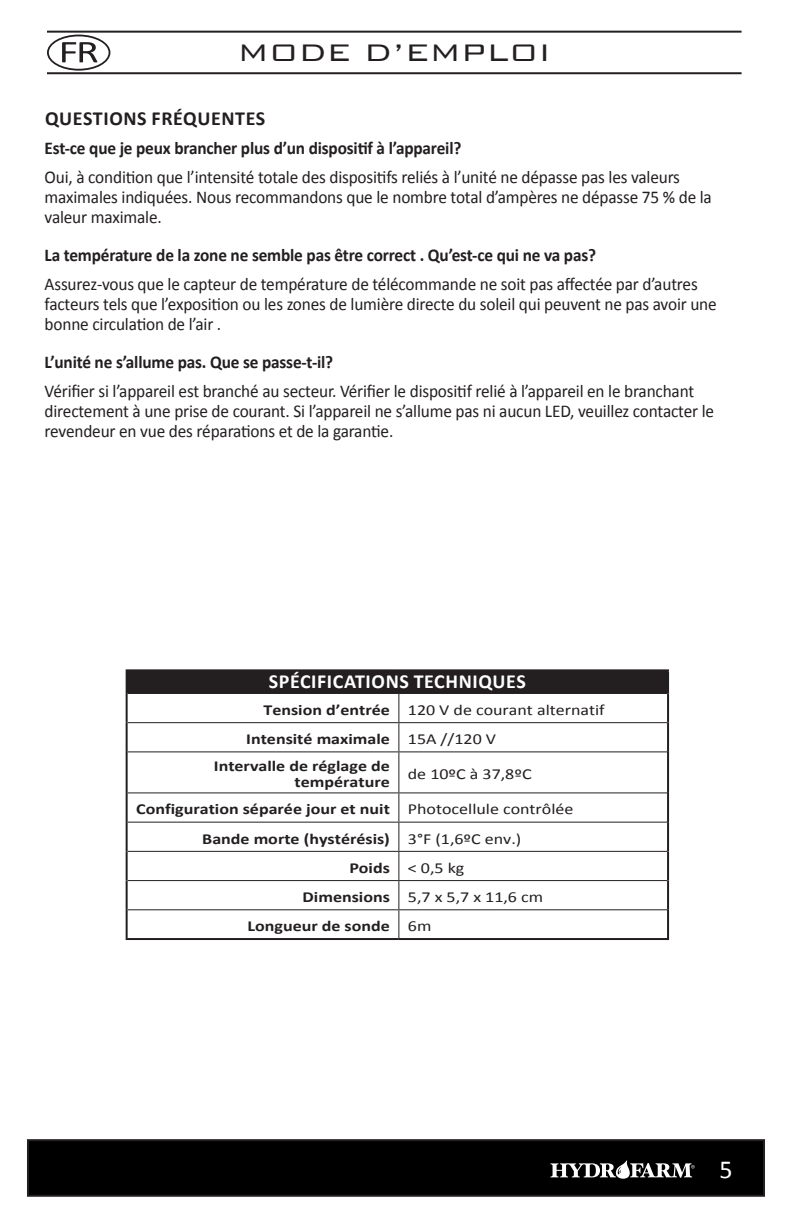
<style>
.page{position:relative;width:792px;height:1224px;background:#fff}
.page>*{position:absolute;margin:0;border:0;box-sizing:border-box;transform-origin:0 0}
.Page_header{font:300 32px "Bank Gothic";letter-spacing:-.01em;color:#231f20;scale:1.1 1}
.t1{font:26px "Calibri";color:#fff}
.Section_head_-_bold{font:700 20px "Calibri";letter-spacing:.03em;color:#fff}
.Section_head_-_bold-2{font:700 20px "Calibri";letter-spacing:.03em;color:#231f20}
.Body_Text{font:18px/20px "Calibri";letter-spacing:-.01em;color:#231f20;scale:.96 1}
.Body_Text-2{font:700 18px "Calibri";letter-spacing:-.01em;color:#231f20;scale:.96 1}
.t2{font:700 15.4px/16px "Calibri";color:#231f20;text-align:right;scale:1.18 1}
.t3{font:15.4px "Calibri";color:#231f20;scale:1.18 1}
</style>
<div class="page">
<div style="left:28px;top:1140px;width:736px;height:56px;background:#000001"></div>
<div style="left:27px;top:1139px;width:738px;height:58px;border:2px solid #231f20"></div>
<svg style="left:550px;top:1161px;width:145px;height:18px"></svg>
<div style="left:127px;top:670px;width:541px;height:23px;background:#231f20"></div>
<svg style="left:128px;top:694px;width:539px;height:244px"></svg>
<hr style="left:126px;top:669px;width:273px;height:2px;background:#231f20">
<hr style="left:126px;top:671px;width:2px;height:22px;background:#231f20">
<hr style="left:399px;top:669px;width:270px;height:2px;background:#231f20">
<hr style="left:667px;top:671px;width:2px;height:22px;background:#231f20">
<hr style="left:128px;top:693px;width:271px;height:1px;background:#231f20">
<hr style="left:399px;top:693px;width:268px;height:1px;background:#231f20">
<hr style="left:128px;top:722px;width:271px;height:1px;background:#231f20">
<hr style="left:399px;top:722px;width:268px;height:1px;background:#231f20">
<svg style="left:398px;top:694px;width:1px;height:57px"></svg>
<hr style="left:128px;top:751px;width:271px;height:1px;background:#231f20">
<hr style="left:399px;top:751px;width:268px;height:1px;background:#231f20">
<hr style="left:398px;top:752px;width:1px;height:40px;background:#231f20">
<hr style="left:128px;top:792px;width:271px;height:1px;background:#231f20">
<hr style="left:399px;top:792px;width:268px;height:1px;background:#231f20">
<hr style="left:128px;top:822px;width:271px;height:1px;background:#231f20">
<hr style="left:399px;top:822px;width:268px;height:1px;background:#231f20">
<hr style="left:128px;top:851px;width:271px;height:1px;background:#231f20">
<hr style="left:399px;top:851px;width:268px;height:1px;background:#231f20">
<hr style="left:128px;top:880px;width:271px;height:1px;background:#231f20">
<hr style="left:399px;top:880px;width:268px;height:1px;background:#231f20">
<hr style="left:128px;top:909px;width:271px;height:1px;background:#231f20">
<hr style="left:399px;top:909px;width:268px;height:1px;background:#231f20">
<svg style="left:398px;top:793px;width:1px;height:145px"></svg>
<hr style="left:126px;top:693px;width:2px;height:30px;background:#231f20">
<hr style="left:667px;top:693px;width:2px;height:30px;background:#231f20">
<hr style="left:126px;top:723px;width:2px;height:29px;background:#231f20">
<hr style="left:667px;top:723px;width:2px;height:29px;background:#231f20">
<hr style="left:126px;top:752px;width:2px;height:41px;background:#231f20">
<hr style="left:667px;top:752px;width:2px;height:41px;background:#231f20">
<hr style="left:126px;top:793px;width:2px;height:29px;background:#231f20">
<hr style="left:667px;top:793px;width:2px;height:29px;background:#231f20">
<hr style="left:126px;top:822px;width:2px;height:29px;background:#231f20">
<hr style="left:667px;top:822px;width:2px;height:29px;background:#231f20">
<hr style="left:126px;top:851px;width:2px;height:30px;background:#231f20">
<hr style="left:667px;top:851px;width:2px;height:30px;background:#231f20">
<hr style="left:126px;top:881px;width:2px;height:29px;background:#231f20">
<hr style="left:667px;top:881px;width:2px;height:29px;background:#231f20">
<hr style="left:126px;top:910px;width:2px;height:28px;background:#231f20">
<hr style="left:667px;top:910px;width:2px;height:28px;background:#231f20">
<hr style="left:126px;top:938px;width:273px;height:2px;background:#231f20">
<hr style="left:399px;top:938px;width:270px;height:2px;background:#231f20">
<hr style="left:47px;top:31px;width:695px;height:2px;background:#231f20">
<hr style="left:47px;top:72px;width:695px;height:2px;background:#231f20">
<svg style="left:47px;top:35px;width:63px;height:36px"></svg>
<p class="Page_header" style="left:237px;top:29px;width:287px">MODE D’EMPLOI</p>
<p class="Section_head_-_bold-2" style="left:45px;top:106px;width:222px">QUESTIONS FRÉQUENTES</p>
<p class="Body_Text-2" style="left:45px;top:137px;width:436px">Est-ce que je peux brancher plus d’un dispositif à l’appareil?</p>
<p class="Body_Text" style="left:45px;top:167px;width:697px">Oui, à condition que l’intensité totale des dispositifs reliés à l’unité ne dépasse pas les valeurs maximales indiquées. Nous recommandons que le nombre total d’ampères ne dépasse 75 % de la valeur maximale.</p>
<p class="Body_Text-2" style="left:45px;top:244px;width:576px">La température de la zone ne semble pas être correct . Qu’est-ce qui ne va pas?</p>
<p class="Body_Text" style="left:45px;top:274px;width:702px">Assurez-vous que le capteur de température de télécommande ne soit pas affectée par d’autres facteurs tels que l’exposition ou les zones de lumière directe du soleil qui peuvent ne pas avoir une bonne circulation de l’air .</p>
<p class="Body_Text-2" style="left:45px;top:351px;width:302px">L’unité ne s’allume pas. Que se passe-t-il?</p>
<p class="Body_Text" style="left:45px;top:381px;width:699px">Vérifier si l’appareil est branché au secteur. Vérifier le dispositif relié à l’appareil en le branchant directement à une prise de courant. Si l’appareil ne s’allume pas ni aucun LED, veuillez contacter le revendeur en vue des réparations et de la garantie.</p>
<p class="Section_head_-_bold" style="left:269px;top:669px;width:259px">SPÉCIFICATIONS TECHNIQUES</p>
<p class="t2" style="left:263px;top:702px;width:109px">Tension d’entrée</p>
<p class="t3" style="left:408px;top:700px;width:168px">120 V de courant alternatif</p>
<p class="t2" style="left:246px;top:731px;width:123px">Intensité maximale</p>
<p class="t3" style="left:408px;top:729px;width:76px">15A //120 V</p>
<p class="t2" style="left:214px;top:758px;width:151px">Intervalle de réglage de température</p>
<p class="t3" style="left:408px;top:764px;width:106px">de 10ºC à 37,8ºC</p>
<p class="t2" style="left:136px;top:801px;width:216px">Configuration séparée jour et nuit</p>
<p class="t3" style="left:408px;top:799px;width:142px">Photocellule contrôlée</p>
<p class="t2" style="left:202px;top:830px;width:161px">Bande morte (hystérésis)</p>
<p class="t3" style="left:408px;top:829px;width:98px">3°F (1,6ºC env.)</p>
<p class="t2" style="left:349px;top:860px;width:36px">Poids</p>
<p class="t3" style="left:408px;top:858px;width:49px">&lt; 0,5 kg</p>
<p class="t2" style="left:303px;top:889px;width:75px">Dimensions</p>
<p class="t3" style="left:408px;top:887px;width:116px">5,7 x 5,7 x 11,6 cm</p>
<p class="t2" style="left:248px;top:918px;width:122px">Longueur de sonde</p>
<p class="t3" style="left:408px;top:916px;width:21px">6m</p>
<p class="t1" style="left:719px;top:1153px;width:15px">5</p>
</div>
